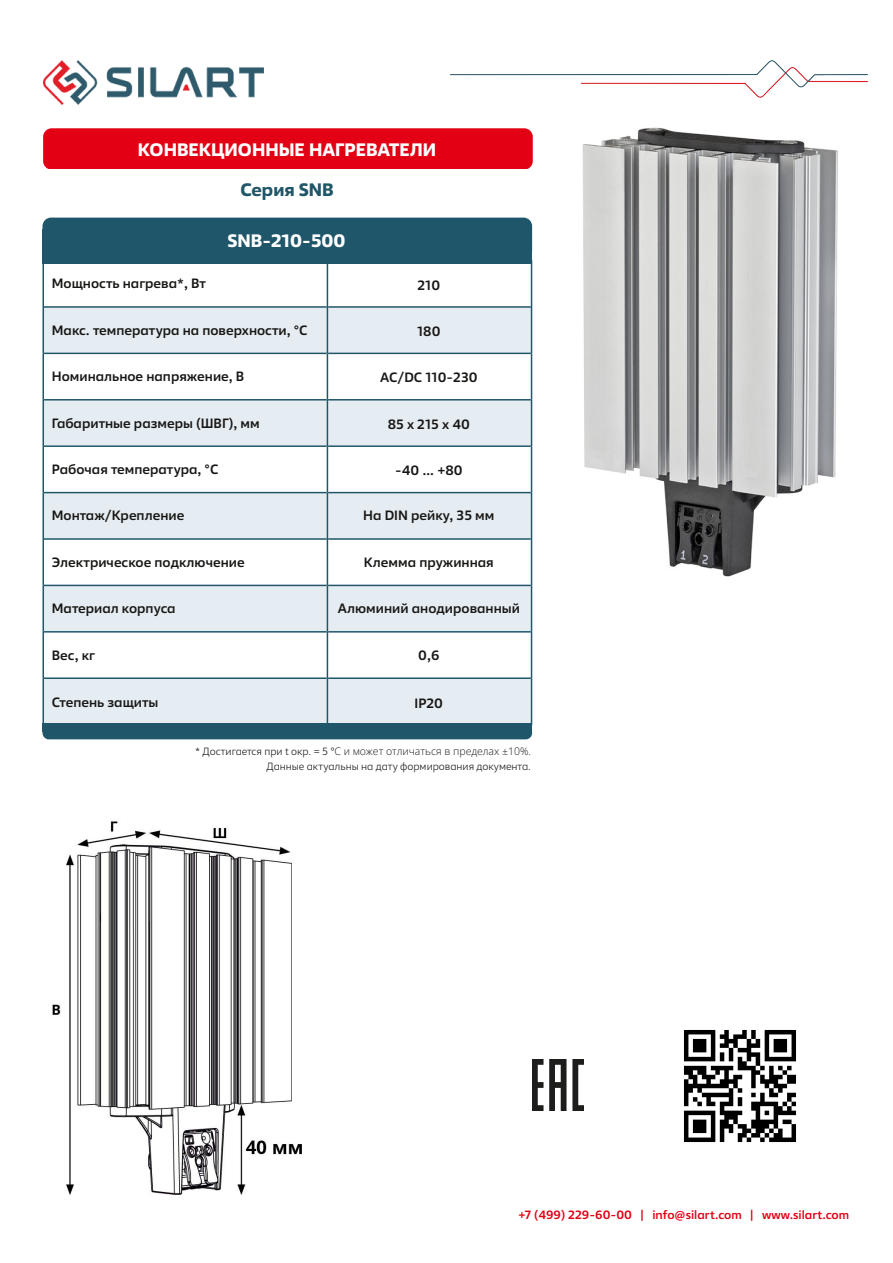
<style>
.page{position:relative;width:893px;height:1263px;background:#fff}
.page>*{position:absolute;margin:0;border:0;box-sizing:border-box;transform-origin:0 0}
.t1{font:700 18px "Vast";color:#fff}
.t2{font:700 18px "Vast";color:#205669}
.t3{font:500 13.5px "Vast";color:#181715}
.t4{font:500 12px "Vast";color:#e30014}
.t5{font:300 10.5px "Open Sans";color:#181715}
.t6{font:300 10.5px "Vast";color:#181715}
.s1{font-family:"Vast"}
</style>
<div class="page">
<img style="left:44px;top:61px;width:220px;height:44px">
<img style="left:451px;top:61px;width:416px;height:37px">
<div style="left:43px;top:128px;width:490px;height:42px;background:#e30014;border-radius:9px"></div>
<div style="left:43px;top:169px;width:490px;height:43px;background:#fff"></div>
<div style="left:43px;top:307px;width:284px;height:46px;background:#e6edf2"></div>
<div style="left:327px;top:307px;width:205px;height:46px;background:#e6edf2"></div>
<div style="left:43px;top:400px;width:284px;height:46px;background:#e6edf2"></div>
<div style="left:327px;top:400px;width:205px;height:46px;background:#e6edf2"></div>
<div style="left:43px;top:493px;width:284px;height:46px;background:#e6edf2"></div>
<div style="left:327px;top:493px;width:205px;height:46px;background:#e6edf2"></div>
<div style="left:43px;top:585px;width:284px;height:47px;background:#e6edf2"></div>
<div style="left:327px;top:585px;width:205px;height:47px;background:#e6edf2"></div>
<div style="left:43px;top:678px;width:284px;height:47px;background:#e6edf2"></div>
<div style="left:327px;top:678px;width:205px;height:47px;background:#e6edf2"></div>
<hr style="left:327px;top:260px;width:1px;height:47px;background:#205669">
<hr style="left:43px;top:260px;width:1px;height:47px;background:#205669">
<hr style="left:531px;top:260px;width:1px;height:47px;background:#205669">
<hr style="left:327px;top:307px;width:1px;height:46px;background:#205669">
<hr style="left:43px;top:307px;width:1px;height:46px;background:#205669">
<hr style="left:531px;top:307px;width:1px;height:46px;background:#205669">
<hr style="left:327px;top:353px;width:1px;height:47px;background:#205669">
<hr style="left:43px;top:353px;width:1px;height:47px;background:#205669">
<hr style="left:531px;top:353px;width:1px;height:47px;background:#205669">
<hr style="left:327px;top:400px;width:1px;height:46px;background:#205669">
<hr style="left:43px;top:400px;width:1px;height:46px;background:#205669">
<hr style="left:531px;top:400px;width:1px;height:46px;background:#205669">
<hr style="left:327px;top:446px;width:1px;height:47px;background:#205669">
<hr style="left:43px;top:446px;width:1px;height:47px;background:#205669">
<hr style="left:531px;top:446px;width:1px;height:47px;background:#205669">
<hr style="left:327px;top:493px;width:1px;height:46px;background:#205669">
<hr style="left:43px;top:493px;width:1px;height:46px;background:#205669">
<hr style="left:531px;top:493px;width:1px;height:46px;background:#205669">
<hr style="left:327px;top:539px;width:1px;height:46px;background:#205669">
<hr style="left:43px;top:539px;width:1px;height:46px;background:#205669">
<hr style="left:531px;top:539px;width:1px;height:46px;background:#205669">
<hr style="left:327px;top:585px;width:1px;height:47px;background:#205669">
<hr style="left:43px;top:585px;width:1px;height:47px;background:#205669">
<hr style="left:531px;top:585px;width:1px;height:47px;background:#205669">
<hr style="left:327px;top:632px;width:1px;height:46px;background:#205669">
<hr style="left:43px;top:632px;width:1px;height:46px;background:#205669">
<hr style="left:531px;top:632px;width:1px;height:46px;background:#205669">
<hr style="left:327px;top:678px;width:1px;height:47px;background:#205669">
<hr style="left:43px;top:678px;width:1px;height:47px;background:#205669">
<hr style="left:531px;top:678px;width:1px;height:47px;background:#205669">
<hr style="left:44px;top:306px;width:283px;height:2px;background:#205669">
<hr style="left:328px;top:306px;width:203px;height:2px;background:#205669">
<hr style="left:44px;top:353px;width:283px;height:1px;background:#205669">
<hr style="left:328px;top:353px;width:203px;height:1px;background:#205669">
<hr style="left:44px;top:399px;width:283px;height:1px;background:#205669">
<hr style="left:328px;top:399px;width:203px;height:1px;background:#205669">
<hr style="left:44px;top:445px;width:283px;height:2px;background:#205669">
<hr style="left:328px;top:445px;width:203px;height:2px;background:#205669">
<hr style="left:44px;top:492px;width:283px;height:1px;background:#205669">
<hr style="left:328px;top:492px;width:203px;height:1px;background:#205669">
<hr style="left:44px;top:538px;width:283px;height:2px;background:#205669">
<hr style="left:328px;top:538px;width:203px;height:2px;background:#205669">
<hr style="left:44px;top:585px;width:283px;height:1px;background:#205669">
<hr style="left:328px;top:585px;width:203px;height:1px;background:#205669">
<hr style="left:44px;top:631px;width:283px;height:1px;background:#205669">
<hr style="left:328px;top:631px;width:203px;height:1px;background:#205669">
<hr style="left:44px;top:677px;width:283px;height:2px;background:#205669">
<hr style="left:328px;top:677px;width:203px;height:2px;background:#205669">
<div style="left:43px;top:229px;width:489px;height:34px;background:#205669"></div>
<div style="left:43px;top:218px;width:489px;height:42px;background:#205669;border-radius:9px"></div>
<div style="left:43px;top:724px;width:489px;height:8px;background:#205669"></div>
<img style="left:582px;top:127px;width:256px;height:450px">
<img style="left:52px;top:821px;width:250px;height:373px">
<img style="left:684px;top:1030px;width:112px;height:112px">
<img style="left:532px;top:1059px;width:52px;height:52px">
<div style="left:43px;top:727px;width:489px;height:12px;background:#205669;border-radius:6px"></div>
<h1 class="t1" style="left:138px;top:138px;width:300px">КОНВЕКЦИОННЫЕ НАГРЕВАТЕЛИ</h1>
<h1 class="t2" style="left:240px;top:179px;width:95px">Серия SNB</h1>
<h1 class="t1" style="left:227px;top:230px;width:120px">SNB-210-500</h1>
<p class="t3" style="left:52px;top:275px;width:156px">Мощность нагрева*, Вт</p>
<p class="t3" style="left:417px;top:277px;width:24px">210</p>
<p class="t3" style="left:52px;top:322px;width:257px">Макс. температура на поверхности, °С</p>
<p class="t3" style="left:417px;top:323px;width:25px">180</p>
<p class="t3" style="left:52px;top:368px;width:194px">Номинальное напряжение, В</p>
<p class="t3" style="left:380px;top:369px;width:99px">AC/DC 110-230</p>
<p class="t3" style="left:52px;top:415px;width:209px">Габаритные размеры (ШВГ), мм</p>
<p class="t3" style="left:388px;top:416px;width:84px">85 х 215 х 40</p>
<p class="t3" style="left:52px;top:461px;width:168px">Рабочая температура, °С</p>
<p class="t3" style="left:395px;top:463px;width:69px">-40 … +80</p>
<p class="t3" style="left:52px;top:507px;width:134px">Монтаж/Крепление</p>
<p class="t3" style="left:363px;top:507px;width:133px">На DIN рейку, 35 мм</p>
<p class="t3" style="left:52px;top:554px;width:194px">Электрическое подключение</p>
<p class="t3" style="left:364px;top:554px;width:131px">Клемма пружинная</p>
<p class="t3" style="left:52px;top:600px;width:125px">Материал корпуса</p>
<p class="t3" style="left:338px;top:600px;width:184px">Алюминий анодированный</p>
<p class="t3" style="left:52px;top:647px;width:45px">Вес, кг</p>
<p class="t3" style="left:418px;top:647px;width:23px">0,6</p>
<p class="t3" style="left:52px;top:694px;width:108px">Степень защиты</p>
<p class="t3" style="left:415px;top:695px;width:30px">IP20</p>
<p class="t5" style="left:195px;top:743px;width:337px"><span class="s1">* Достигается при t окр. = 5 °</span>С и может отличаться в пределах ±10%.</p>
<p class="t6" style="left:266px;top:760px;width:266px">Данные актуальны на дату формирования документа.</p>
<p class="t4" style="left:518px;top:1208px;width:332px">+7 (499) 229-60-00 | info@silart.com | www.silart.com</p>
</div>
